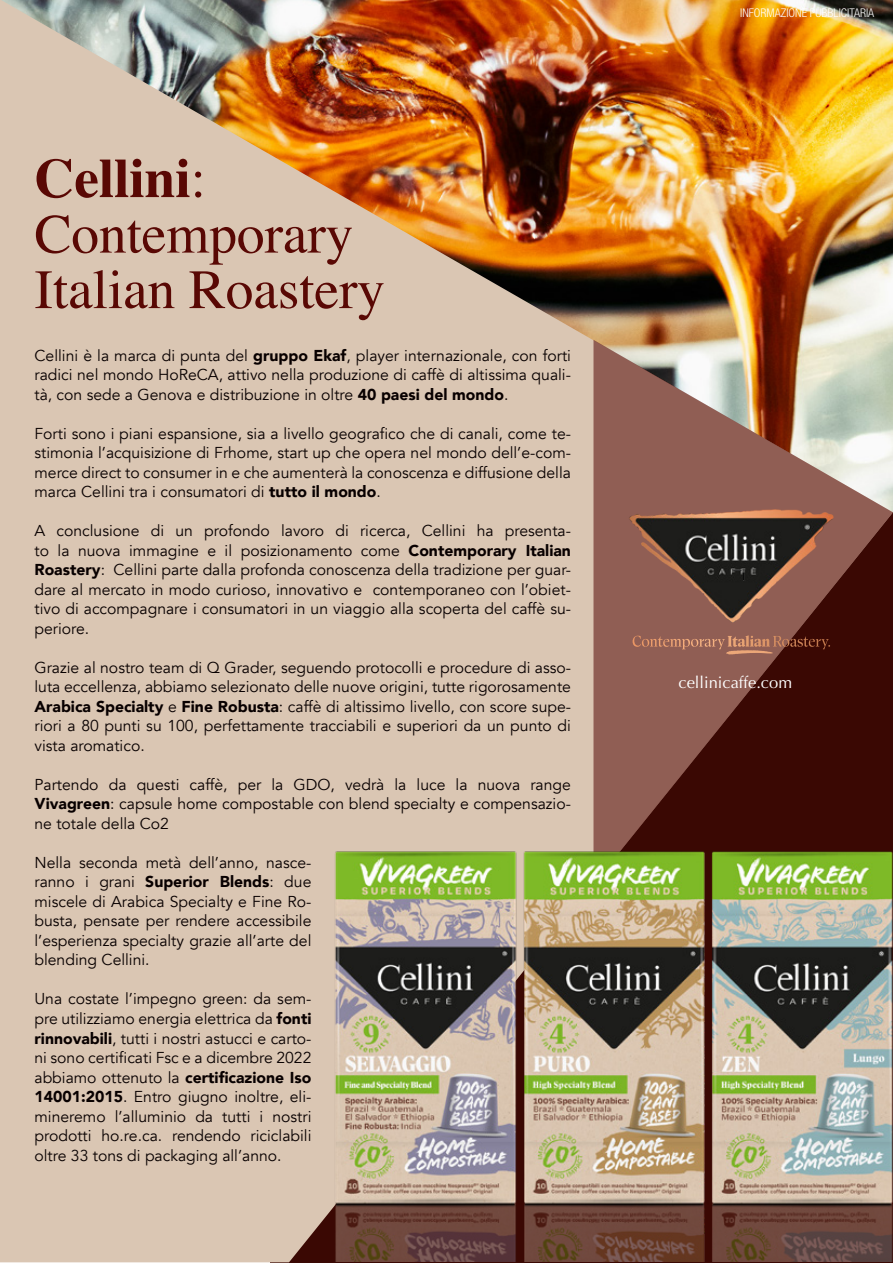
<style>
.page{position:relative;width:893px;height:1263px;background:#fff}
.page>*{position:absolute;margin:0;border:0;box-sizing:border-box;transform-origin:0 0}
.t1{font:55.5px/55.5px "Times";letter-spacing:-.005em;color:#590804}
.t2{font:16.5px "Optima";color:#fff}
.t3{font:15.75px/19.5px "Avenir";color:#080000;text-align:justify}
.t4{font:300 condensed 12px "Helvetica Neue LT Pro";color:#fff}
.s1{font-weight:700}
.s2{font-weight:900}
</style>
<div class="page">
<img style="left:0;top:0;width:893px;height:1262px">
<svg style="left:593px;top:340px;width:300px;height:507px;background:#7c5249"></svg>
<img style="left:328px;top:847px;width:565px;height:414px">
<svg style="left:633px;top:635px;width:197px;height:19px;background:#915a49"></svg>
<img style="left:626px;top:505px;width:212px;height:122px">
<svg style="left:733px;top:570px;width:11px;height:11px"></svg>
<h1 class="t1" style="left:34px;top:146px;width:352px"><span class="s1">Cellini</span>:<br>Contemporary<br>Italian Roastery</h1>
<p class="t3" style="left:34px;top:346px;width:538px">Cellini è la marca di punta del <span class="s2">gruppo Ekaf</span>, player internazionale, con forti radici nel mondo HoReCA, attivo nella produzione di caffè di altissima quali&shy;tà, con sede a Genova e distribuzione in oltre <span class="s2">40 paesi del mondo</span>.</p>
<p class="t3" style="left:34px;top:424px;width:538px">Forti sono i piani espansione, sia a livello geografico che di canali, come te&shy;stimonia l’acquisizione di Frhome, start up che opera nel mondo dell’e-com&shy;merce direct to consumer in e che aumenterà la conoscenza e diffusione della marca Cellini tra i consumatori di <span class="s2">tutto il mondo</span>.</p>
<p class="t3" style="left:34px;top:522px;width:538px">A conclusione di un profondo lavoro di ricerca, Cellini ha presenta&shy;to la nuova immagine e il posizionamento come <span class="s2">Contemporary Italian Roastery</span>: Cellini parte dalla profonda conoscenza della tradizione per guar&shy;dare al mercato in modo curioso, innovativo e contemporaneo con l’obiet&shy;tivo di accompagnare i consumatori in un viaggio alla scoperta del caffè su&shy;periore.</p>
<p class="t3" style="left:34px;top:658px;width:538px">Grazie al nostro team di Q Grader, seguendo protocolli e procedure di asso&shy;luta eccellenza, abbiamo selezionato delle nuove origini, tutte rigorosamente <span class="s2">Arabica Specialty</span> e <span class="s2">Fine Robusta</span>: caffè di altissimo livello, con score supe&shy;riori a 80 punti su 100, perfettamente tracciabili e superiori da un punto di vista aromatico.</p>
<p class="t3" style="left:34px;top:775px;width:538px">Partendo da questi caffè, per la GDO, vedrà la luce la nuova range <span class="s2">Vivagreen</span>: capsule home compostable con blend specialty e compensazio&shy;ne totale della Co2</p>
<p class="t3" style="left:34px;top:853px;width:278px">Nella seconda metà dell’anno, nasce&shy;ranno i grani <span class="s2">Superior Blends</span>: due miscele di Arabica Specialty e Fine Ro&shy;busta, pensate per rendere accessibile l’esperienza specialty grazie all’arte del blending Cellini.</p>
<p class="t3" style="left:34px;top:989px;width:278px">Una costate l’impegno green: da sem&shy;pre utilizziamo energia elettrica da <span class="s2">fonti rinnovabili</span>, tutti i nostri astucci e carto&shy;ni sono certificati Fsc e a dicembre 2022 abbiamo ottenuto la <span class="s2">certificazione Iso 14001:2015</span>. Entro giugno inoltre, eli&shy;mineremo l’alluminio da tutti i nostri prodotti ho.re.ca. rendendo riciclabili oltre 33 tons di packaging all’anno.</p>
<p class="t4" style="left:740px;top:6px;width:136px">INFORMAZIONE PUBBLICITARIA</p>
<p class="t2" style="left:678px;top:673px;width:115px">cellinicaffe.com</p>
</div>
